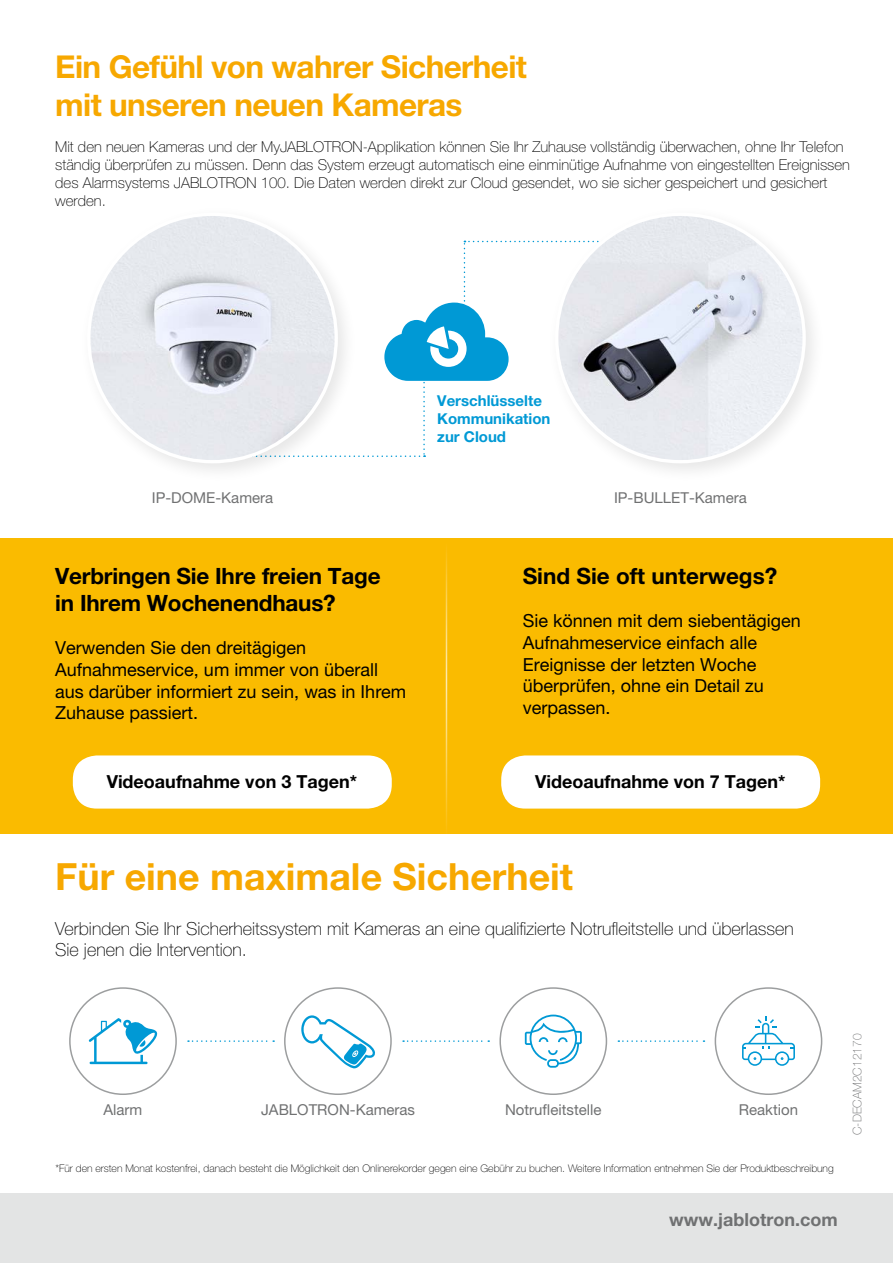
<style>
.page{position:relative;width:893px;height:1263px;background:#fff}
.page>*{position:absolute;margin:0;border:0;box-sizing:border-box;transform-origin:0 0}
.t1{font:700 37.5px "Helvetica Neue LT Pro";color:#f7a800}
.t2{font:700 31.5px/37.8px "Helvetica Neue LT Pro";letter-spacing:-.02em;color:#f7a800}
.t3{font:700 22.5px/27px "Helvetica Neue LT Pro";letter-spacing:-.01em;color:#000}
.t4{font:18px/21.6px "Helvetica Neue LT Pro";color:#000}
.t5{font:100 18px/21.6px "Helvetica Neue LT Pro";color:#000}
.t6{font:700 18px "Helvetica Neue LT Pro";color:#000}
.t7{font:700 18px "Helvetica Neue LT Pro";color:#707172}
.t8{font:100 15px/18px "Helvetica Neue LT Pro";color:#000}
.t9{font:15px "Helvetica Neue LT Pro";color:#707172}
.t10{font:700 15px/18px "Helvetica Neue LT Pro";color:#0099d5}
.t11{font:100 12px "Helvetica Neue LT Pro";color:#707172}
.t12{font:100 10.5px "Helvetica Neue LT Pro";color:#000}
</style>
<div class="page">
<div style="left:0;top:539px;width:893px;height:295px;background:#fabb00"></div>
<div style="left:0;top:1193px;width:893px;height:70px;background:#e3e4e4"></div>
<div style="left:73px;top:755px;width:319px;height:53px;background:#fff;border-radius:24px"></div>
<div style="left:501px;top:755px;width:319px;height:53px;background:#fff;border-radius:24px"></div>
<hr style="left:446px;top:543px;width:1px;height:295px;background:#fff">
<div style="left:499px;top:987px;width:108px;height:108px;border:2px solid #9c9e9f;border-radius:50%"></div>
<svg style="left:525px;top:1014px;width:57px;height:54px"></svg>
<div style="left:69px;top:987px;width:108px;height:108px;border:2px solid #9c9e9f;border-radius:50%"></div>
<svg style="left:89px;top:1018px;width:69px;height:46px"></svg>
<div style="left:715px;top:987px;width:107px;height:108px;border:2px solid #9c9e9f;border-radius:50%"></div>
<svg style="left:742px;top:1016px;width:53px;height:50px"></svg>
<svg style="left:188px;top:1040px;width:86px;height:2px"></svg>
<svg style="left:403px;top:1040px;width:86px;height:2px"></svg>
<svg style="left:618px;top:1040px;width:86px;height:2px"></svg>
<svg style="left:358px;top:241px;width:189px;height:216px"></svg>
<div style="left:547px;top:204px;width:279px;height:279px;background:#000;opacity:.1"></div>
<img style="left:557px;top:214px;width:247px;height:248px;border-radius:124px">
<div style="left:79px;top:204px;width:279px;height:279px;background:#000;opacity:.1"></div>
<img style="left:89px;top:214px;width:247px;height:248px;border-radius:124px">
<div style="left:284px;top:987px;width:108px;height:108px;border:2px solid #9c9e9f;border-radius:50%"></div>
<svg style="left:301px;top:1015px;width:74px;height:54px"></svg>
<h2 class="t2" style="left:55px;top:47px;width:473px">Ein Gefühl von wahrer Sicherheit mit unseren neuen Kameras</h2>
<p class="t8" style="left:55px;top:137px;width:796px">Mit den neuen Kameras und der MyJABLOTRON-Applikation können Sie Ihr Zuhause vollständig überwachen, ohne Ihr Telefon ständig überprüfen zu müssen. Denn das System erzeugt automatisch eine einminütige Aufnahme von eingestellten Ereignissen des Alarmsystems JABLOTRON 100. Die Daten werden direkt zur Cloud gesendet, wo sie sicher gespeichert und gesichert werden.</p>
<p class="t10" style="left:437px;top:391px;width:115px">Verschlüsselte<br>Kommunikation zur Cloud</p>
<p class="t9" style="left:152px;top:489px;width:123px">IP-DOME-Kamera</p>
<p class="t9" style="left:614px;top:489px;width:134px">IP-BULLET-Kamera</p>
<h3 class="t3" style="left:55px;top:562px;width:327px">Verbringen Sie Ihre freien Tage in Ihrem Wochenendhaus?</h3>
<p class="t4" style="left:55px;top:637px;width:353px">Verwenden Sie den dreitägigen Aufnahmeservice, um immer von überall aus darüber informiert zu sein, was in Ihrem Zuhause passiert.</p>
<h3 class="t3" style="left:523px;top:562px;width:256px">Sind Sie oft unterwegs?</h3>
<p class="t4" style="left:523px;top:610px;width:280px">Sie können mit dem siebentägigen<br>Aufnahmeservice einfach alle<br>Ereignisse der letzten Woche überprüfen, ohne ein Detail zu verpassen.</p>
<p class="t6" style="left:107px;top:771px;width:252px">Videoaufnahme von 3 Tagen*</p>
<p class="t6" style="left:535px;top:771px;width:252px">Videoaufnahme von 7 Tagen*</p>
<h1 class="t1" style="left:55px;top:853px;width:519px">Für eine maximale Sicherheit</h1>
<p class="t5" style="left:55px;top:917px;width:740px">Verbinden Sie Ihr Sicherheitssystem mit Kameras an eine qualifizierte Notrufleitstelle und überlassen<br>Sie jenen die Intervention.</p>
<p class="t9" style="left:104px;top:1100px;width:40px">Alarm</p>
<p class="t9" style="left:261px;top:1100px;width:155px">JABLOTRON-Kameras</p>
<p class="t9" style="left:505px;top:1100px;width:98px">Notrufleitstelle</p>
<p class="t9" style="left:739px;top:1100px;width:61px">Reaktion</p>
<p class="t12" style="left:55px;top:1162px;width:780px">*Für den ersten Monat kostenfrei, danach besteht die Möglichkeit den Onlinerekorder gegen eine Gebühr zu buchen. Weitere Information entnehmen Sie der Produktbeschreibung</p>
<p class="t7" style="left:669px;top:1208px;width:170px">www.jablotron.com</p>
<p class="t11" style="left:850px;top:1135px;width:103px;rotate:-90deg">C-DECAM2C12170</p>
</div>
